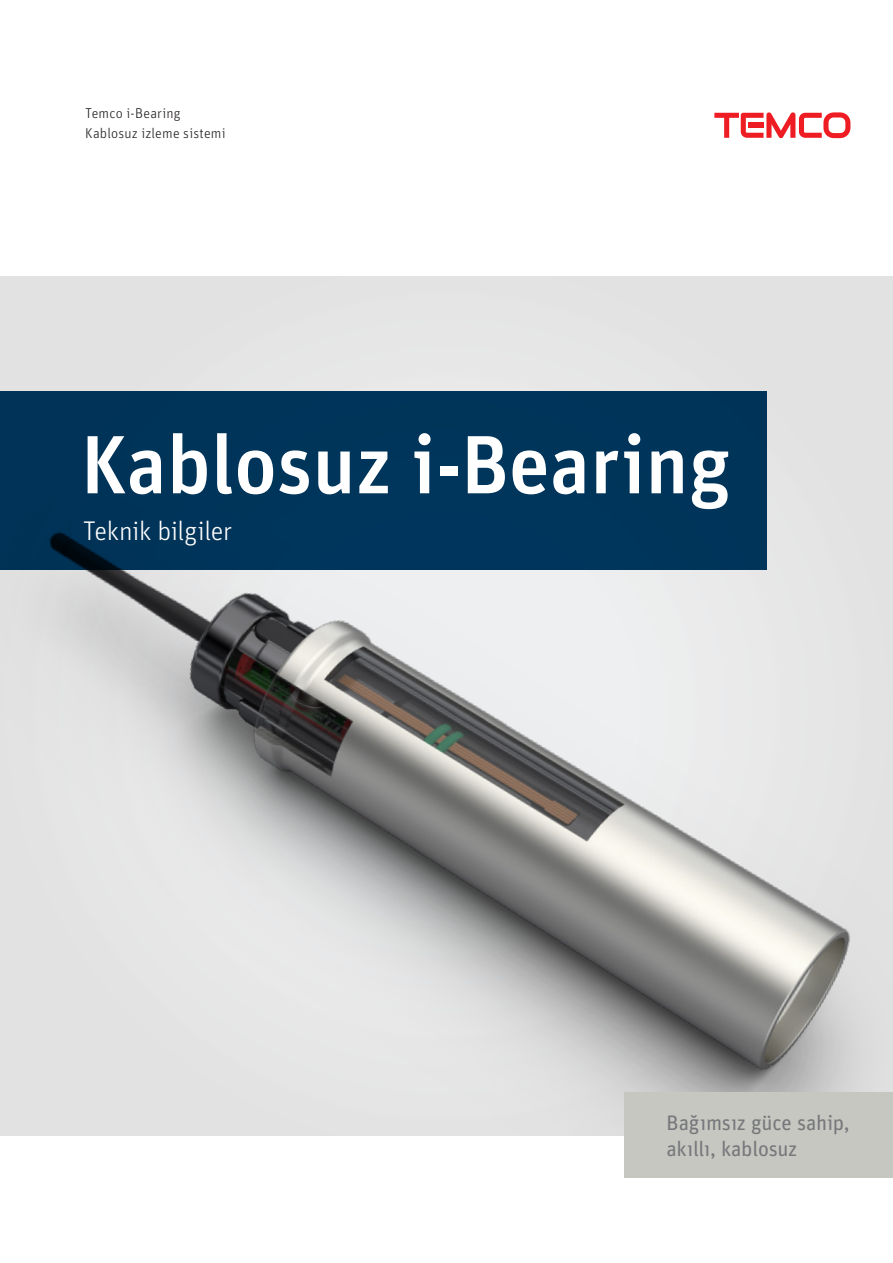
<style>
.page{position:relative;width:893px;height:1263px;background:#fff}
.page>*{position:absolute;margin:0;border:0;box-sizing:border-box;transform-origin:0 0}
.t1{font:500 82.5px "Unit Pro";color:#fff}
.t2{font:300 27px "Unit Pro";letter-spacing:-.015em;color:#fff}
.t3{font:21px/25.5px "Unit Pro";letter-spacing:-.01em;color:#76787b}
.t4{font:300 14.25px/20.5px "Unit Pro";letter-spacing:.015em;color:#231f20}
</style>
<div class="page">
<img style="left:0;top:276px;width:893px;height:859px">
<div style="left:0;top:391px;width:766px;height:179px;background:#00345a"></div>
<div style="left:624px;top:1093px;width:269px;height:85px;background:#c7c7c1"></div>
<svg style="left:714px;top:112px;width:136px;height:26px"></svg>
<p class="t4" style="left:85px;top:102px;width:142px">Temco i-Bearing<br>Kablosuz izleme sistemi</p>
<h1 class="t1" style="left:81px;top:403px;width:652px">Kablosuz i-Bearing</h1>
<h2 class="t2" style="left:83px;top:512px;width:151px">Teknik bilgiler</h2>
<h3 class="t3" style="left:666px;top:1109px;width:185px">Bağımsız güce sahip, akıllı, kablosuz</h3>
</div>
